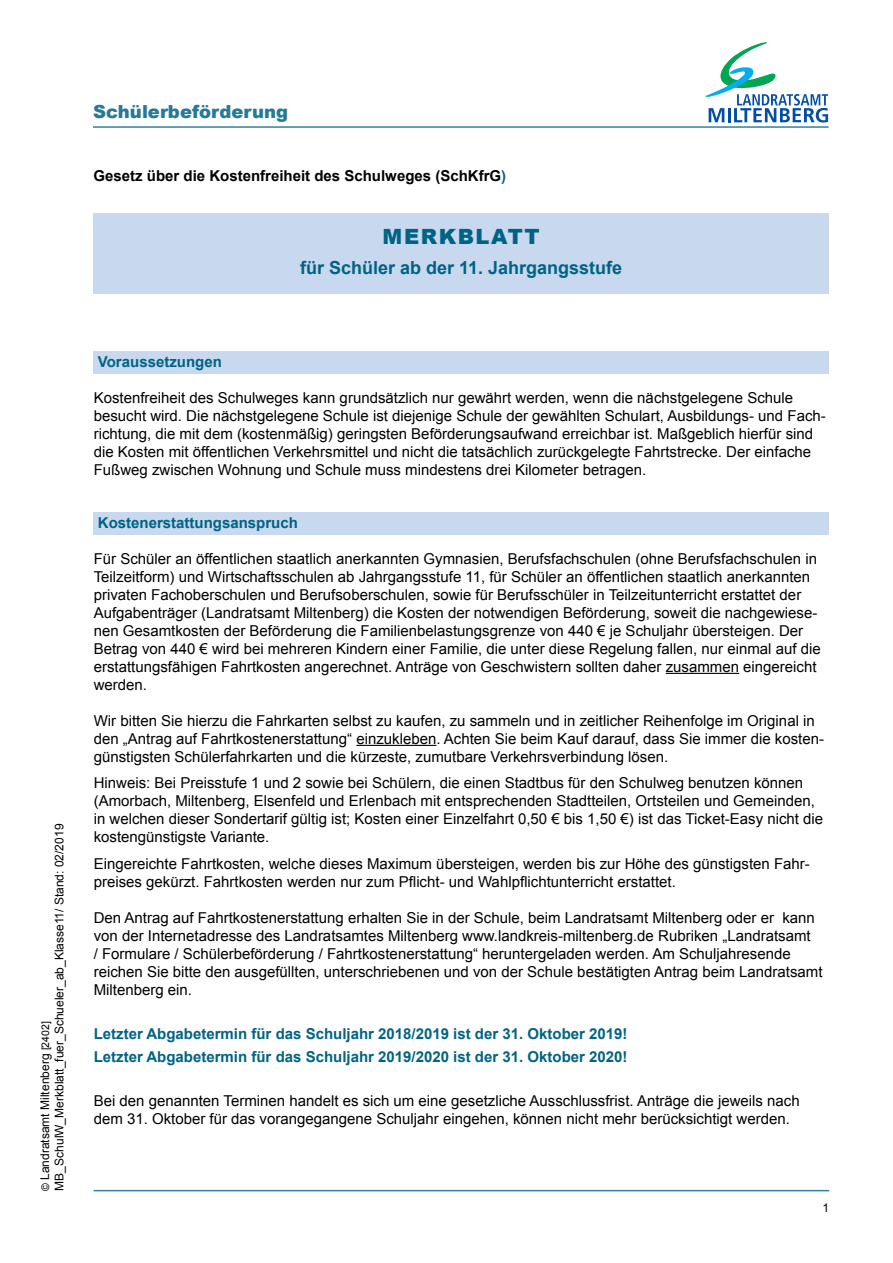
<style>
.page{position:relative;width:893px;height:1263px;background:#fff}
.page>*{position:absolute;margin:0;border:0;box-sizing:border-box;transform-origin:0 0}
.t1{font:900 21px "Arial";letter-spacing:.075em;color:#006383}
.t2{font:700 18px "Arial";color:#006383}
.t3{font:900 18px "Arial";color:#267a96}
.t4{font:15px/18px "Arial";color:#000}
.t5{font:700 15px "Arial";color:#006383}
.t6{font:700 15px "Arial";color:#000}
.Fließtext{font:12px/14.4px "Arial";color:#000}
.s1{color:#006383}
.s2{font-size:10.5px}
</style>
<div class="page">
<div style="left:93px;top:213px;width:736px;height:81px;background:#c7d8ef"></div>
<hr style="left:93px;top:126px;width:736px;height:2px;background:#33829c">
<svg style="left:705px;top:42px;width:123px;height:81px"></svg>
<hr style="left:94px;top:1190px;width:735px;height:1px;background:#33829c">
<div style="left:94px;top:512px;width:735px;height:22px;background:#c7d8ef"></div>
<div style="left:94px;top:352px;width:735px;height:22px;background:#c7d8ef"></div>
<hr style="left:666px;top:673px;width:73px;height:1px;background:#000">
<hr style="left:356px;top:745px;width:80px;height:1px;background:#000">
<p class="t3" style="left:93px;top:99px;width:196px">Schülerbeförderung</p>
<p class="t6" style="left:94px;top:166px;width:414px">Gesetz über die Kostenfreiheit des Schulweges (SchKfrG<span class="s1">)</span></p>
<h1 class="t1" style="left:383px;top:221px;width:158px">MERKBLATT</h1>
<p class="t2" style="left:300px;top:256px;width:324px">für Schüler ab der 11. Jahrgangsstufe</p>
<p class="Fließtext" style="left:38px;top:1190px;width:368px;rotate:-90deg"><span class="s2">©</span> Landratsamt Miltenberg <span class="s2">[2402]<br></span>MB_SchulW_Merkblatt_fuer_Schueler_ab_Klasse11/ Stand: 02/2019</p>
<p class="t5" style="left:98px;top:352px;width:125px">Voraussetzungen</p>
<p class="t4" style="left:94px;top:388px;width:734px">Kostenfreiheit des Schulweges kann grundsätzlich nur gewährt werden, wenn die nächstgelegene Schule besucht wird. Die nächstgelegene Schule ist diejenige Schule der gewählten Schulart, Ausbildungs- und Fach&shy;richtung, die mit dem (kostenmäßig) geringsten Beförderungsaufwand erreichbar ist. Maßgeblich hierfür sind die Kosten mit öffentlichen Verkehrsmittel und nicht die tatsächlich zurückgelegte Fahrtstrecke. Der einfache Fußweg zwischen Wohnung und Schule muss mindestens drei Kilometer betragen.</p>
<p class="t5" style="left:98px;top:513px;width:202px">Kostenerstattungsanspruch</p>
<p class="t4" style="left:94px;top:549px;width:728px">Für Schüler an öffentlichen staatlich anerkannten Gymnasien, Berufsfachschulen (ohne Berufsfachschulen in Teilzeitform) und Wirtschaftsschulen ab Jahrgangsstufe 11, für Schüler an öffentlichen staatlich anerkannten privaten Fachoberschulen und Berufsoberschulen, sowie für Berufsschüler in Teilzeitunterricht erstattet der Aufgabenträger (Landratsamt Miltenberg) die Kosten der notwendigen Beförderung, soweit die nachgewiese&shy;nen Gesamtkosten der Beförderung die Familienbelastungsgrenze von 440 € je Schuljahr übersteigen. Der Betrag von 440 € wird bei mehreren Kindern einer Familie, die unter diese Regelung fallen, nur einmal auf die erstattungsfähigen Fahrtkosten angerechnet. Anträge von Geschwistern sollten daher zusammen eingereicht werden.</p>
<p class="t4" style="left:94px;top:711px;width:732px">Wir bitten Sie hierzu die Fahrkarten selbst zu kaufen, zu sammeln und in zeitlicher Reihenfolge im Original in den „Antrag auf Fahrtkostenerstattung“ einzukleben. Achten Sie beim Kauf darauf, dass Sie immer die kosten&shy;günstigsten Schülerfahrkarten und die kürzeste, zumutbare Verkehrsverbindung lösen.</p>
<p class="t4" style="left:94px;top:774px;width:731px">Hinweis: Bei Preisstufe 1 und 2 sowie bei Schülern, die einen Stadtbus für den Schulweg benutzen können (Amorbach, Miltenberg, Elsenfeld und Erlenbach mit entsprechenden Stadtteilen, Ortsteilen und Gemeinden, in welchen dieser Sondertarif gültig ist; Kosten einer Einzelfahrt 0,50 € bis 1,50 €) ist das Ticket-Easy nicht die kostengünstigste Variante.</p>
<p class="t4" style="left:94px;top:854px;width:718px">Eingereichte Fahrtkosten, welche dieses Maximum übersteigen, werden bis zur Höhe des günstigsten Fahr&shy;preises gekürzt. Fahrtkosten werden nur zum Pflicht- und Wahlpflichtunterricht erstattet.</p>
<p class="t4" style="left:94px;top:908px;width:730px">Den Antrag auf Fahrtkostenerstattung erhalten Sie in der Schule, beim Landratsamt Miltenberg oder er kann von der Internetadresse des Landratsamtes Miltenberg www.landkreis-miltenberg.de Rubriken „Landratsamt<br>/ Formulare / Schülerbeförderung / Fahrtkostenerstattung“ heruntergeladen werden. Am Schuljahresende reichen Sie bitte den ausgefüllten, unterschriebenen und von der Schule bestätigten Antrag beim Landratsamt Miltenberg ein.</p>
<p class="t5" style="left:94px;top:1024px;width:535px">Letzter Abgabetermin für das Schuljahr 2018/2019 ist der 31. Oktober 2019!</p>
<p class="t5" style="left:94px;top:1046px;width:535px">Letzter Abgabetermin für das Schuljahr 2019/2020 ist der 31. Oktober 2020!</p>
<p class="t4" style="left:94px;top:1092px;width:707px">Bei den genannten Terminen handelt es sich um eine gesetzliche Ausschlussfrist. Anträge die jeweils nach dem 31. Oktober für das vorangegangene Schuljahr eingehen, können nicht mehr berücksichtigt werden.</p>
<p class="Fließtext" style="left:822px;top:1201px;width:8px">1</p>
</div>
